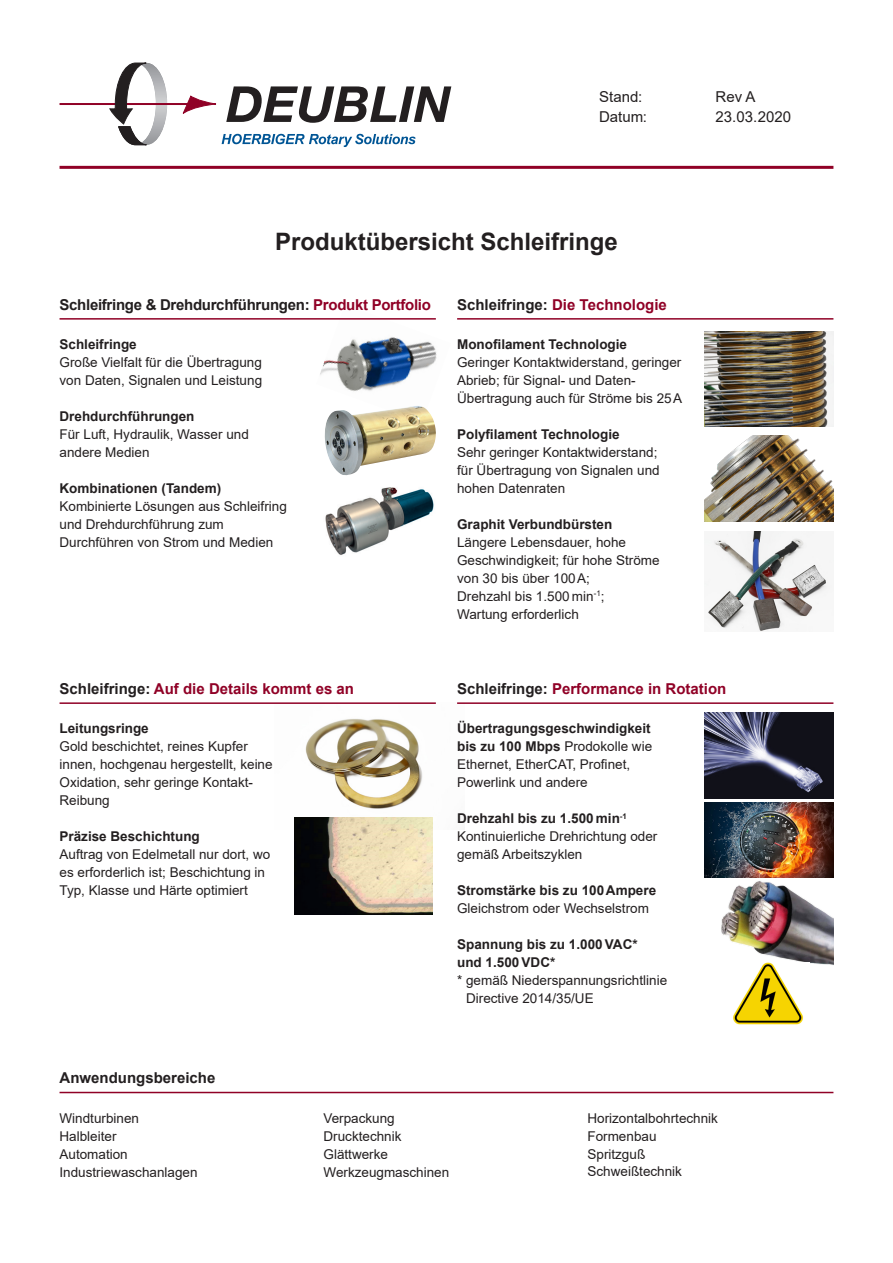
<style>
.page{position:relative;width:893px;height:1263px;background:#fff}
.page>*{position:absolute;margin:0;border:0;box-sizing:border-box;transform-origin:0 0}
.t1{font:700 24px "Arial";color:#231f20}
.t2{font:700 15px "Arial";color:#900126}
.t3{font:700 15px "Arial";letter-spacing:-.02em;color:#231f20}
.t4{font:15px/19.5px "Arial";letter-spacing:.005em;color:#231f20}
.t5{font:700 15px "Arial";color:#231f20}
.t6{font:13.5px/18px "Arial";color:#231f20}
.t7{font:700 13.5px/18px "Arial";color:#231f20}
.s1{color:#900126}
.s2{color:#231f20}
.s3{font-weight:700}
</style>
<div class="page">
<hr style="left:60px;top:166px;width:773px;height:3px;background:#900126">
<svg style="left:60px;top:63px;width:391px;height:84px"></svg>
<img style="left:320px;top:337px;width:117px;height:55px">
<img style="left:324px;top:406px;width:112px;height:69px">
<img style="left:325px;top:487px;width:109px;height:68px">
<img style="left:294px;top:719px;width:139px;height:110px">
<img style="left:705px;top:331px;width:128px;height:95px">
<img style="left:721px;top:881px;width:112px;height:84px">
<img style="left:729px;top:962px;width:80px;height:63px">
<img style="left:705px;top:435px;width:128px;height:86px">
<img style="left:705px;top:713px;width:128px;height:86px">
<img style="left:295px;top:817px;width:137px;height:97px">
<img style="left:705px;top:802px;width:128px;height:76px">
<img style="left:705px;top:532px;width:125px;height:99px">
<hr style="left:60px;top:318px;width:376px;height:2px;background:#900126">
<hr style="left:60px;top:702px;width:376px;height:2px;background:#900126">
<hr style="left:457px;top:318px;width:376px;height:2px;background:#900126">
<hr style="left:457px;top:702px;width:376px;height:2px;background:#900126">
<hr style="left:60px;top:1092px;width:773px;height:1px;background:#900126">
<p class="t4" style="left:599px;top:87px;width:50px">Stand:<br>Datum:</p>
<p class="t4" style="left:715px;top:87px;width:77px">Rev A<br>23.03.2020</p>
<h1 class="t1" style="left:275px;top:225px;width:344px">Produktübersicht Schleifringe</h1>
<p class="t3" style="left:60px;top:294px;width:373px">Schleifringe &amp; Drehdurchführungen: <span class="s1">Produkt Portfolio</span></p>
<p class="t7" style="left:60px;top:335px;width:79px">Schleifringe</p>
<p class="t6" style="left:60px;top:353px;width:204px">Große Vielfalt für die Übertragung von Daten, Signalen und Leistung</p>
<p class="t7" style="left:60px;top:407px;width:136px">Drehdurchführungen</p>
<p class="t6" style="left:60px;top:425px;width:191px">Für Luft, Hydraulik, Wasser und andere Medien</p>
<p class="t7" style="left:60px;top:479px;width:163px">Kombinationen (Tandem)</p>
<p class="t6" style="left:60px;top:497px;width:229px">Kombinierte Lösungen aus Schleifring und Drehdurchführung zum<br>Durchführen von Strom und Medien</p>
<p class="t2" style="left:457px;top:294px;width:211px"><span class="s2">Schleifringe:</span> Die Technologie</p>
<p class="t7" style="left:457px;top:335px;width:172px">Monofilament Technologie</p>
<p class="t6" style="left:457px;top:353px;width:227px">Geringer Kontaktwiderstand, geringer<br>Abrieb; für Signal- und Daten-<br>Übertragung auch für Ströme bis 25A</p>
<p class="t7" style="left:457px;top:425px;width:164px">Polyfilament Technologie</p>
<p class="t6" style="left:457px;top:443px;width:204px">Sehr geringer Kontaktwiderstand; für Übertragung von Signalen und hohen Datenraten</p>
<p class="t7" style="left:457px;top:515px;width:157px">Graphit Verbundbürsten</p>
<p class="t6" style="left:457px;top:533px;width:204px">Längere Lebensdauer, hohe<br>Geschwindigkeit; für hohe Ströme von 30 bis über 100A;<br>Drehzahl bis 1.500 min<sup>-1</sup>;<br>Wartung erforderlich</p>
<p class="t2" style="left:60px;top:678px;width:296px"><span class="s2">Schleifringe:</span> Auf die Details kommt es an</p>
<p class="t7" style="left:60px;top:719px;width:91px">Leitungsringe</p>
<p class="t6" style="left:60px;top:737px;width:215px">Gold beschichtet, reines Kupfer innen, hochgenau hergestellt, keine<br>Oxidation, sehr geringe Kontakt-<br>Reibung</p>
<p class="t7" style="left:60px;top:827px;width:142px">Präzise Beschichtung</p>
<p class="t6" style="left:60px;top:845px;width:212px">Auftrag von Edelmetall nur dort, wo es erforderlich ist; Beschichtung in<br>Typ, Klasse und Härte optimiert</p>
<p class="t2" style="left:457px;top:678px;width:271px"><span class="s2">Schleifringe:</span> Performance in Rotation</p>
<p class="t6" style="left:457px;top:719px;width:197px"><span class="s3">Übertragungsgeschwindigkeit bis zu 100 Mbps</span> Prodokolle wie<br>Ethernet, EtherCAT, Profinet,<br>Powerlink und andere</p>
<p class="t6" style="left:457px;top:809px;width:202px"><span class="s3">Drehzahl bis zu 1.500 min</span><sup>-1<br></sup>Kontinuierliche Drehrichtung oder gemäß Arbeitszyklen</p>
<p class="t7" style="left:457px;top:881px;width:201px">Stromstärke bis zu 100Ampere</p>
<p class="t6" style="left:457px;top:899px;width:193px">Gleichstrom oder Wechselstrom</p>
<p class="t7" style="left:457px;top:935px;width:182px">Spannung bis zu 1.000 VAC* und 1.500 VDC*</p>
<p class="t6" style="left:466px;top:971px;width:203px;text-indent:-9px">* gemäß Niederspannungsrichtlinie<br>Directive 2014/35/UE</p>
<p class="t5" style="left:60px;top:1067px;width:157px">Anwendungsbereiche</p>
<p class="t6" style="left:60px;top:1109px;width:140px">Windturbinen<br>Halbleiter<br>Automation<br>Industriewaschanlagen</p>
<p class="t6" style="left:323px;top:1109px;width:127px">Verpackung<br>Drucktechnik<br>Glättwerke<br>Werkzeugmaschinen</p>
<p class="t6" style="left:587px;top:1109px;width:132px">Horizontalbohrtechnik<br>Formenbau<br>Spritzguß<br>Schweißtechnik</p>
</div>
